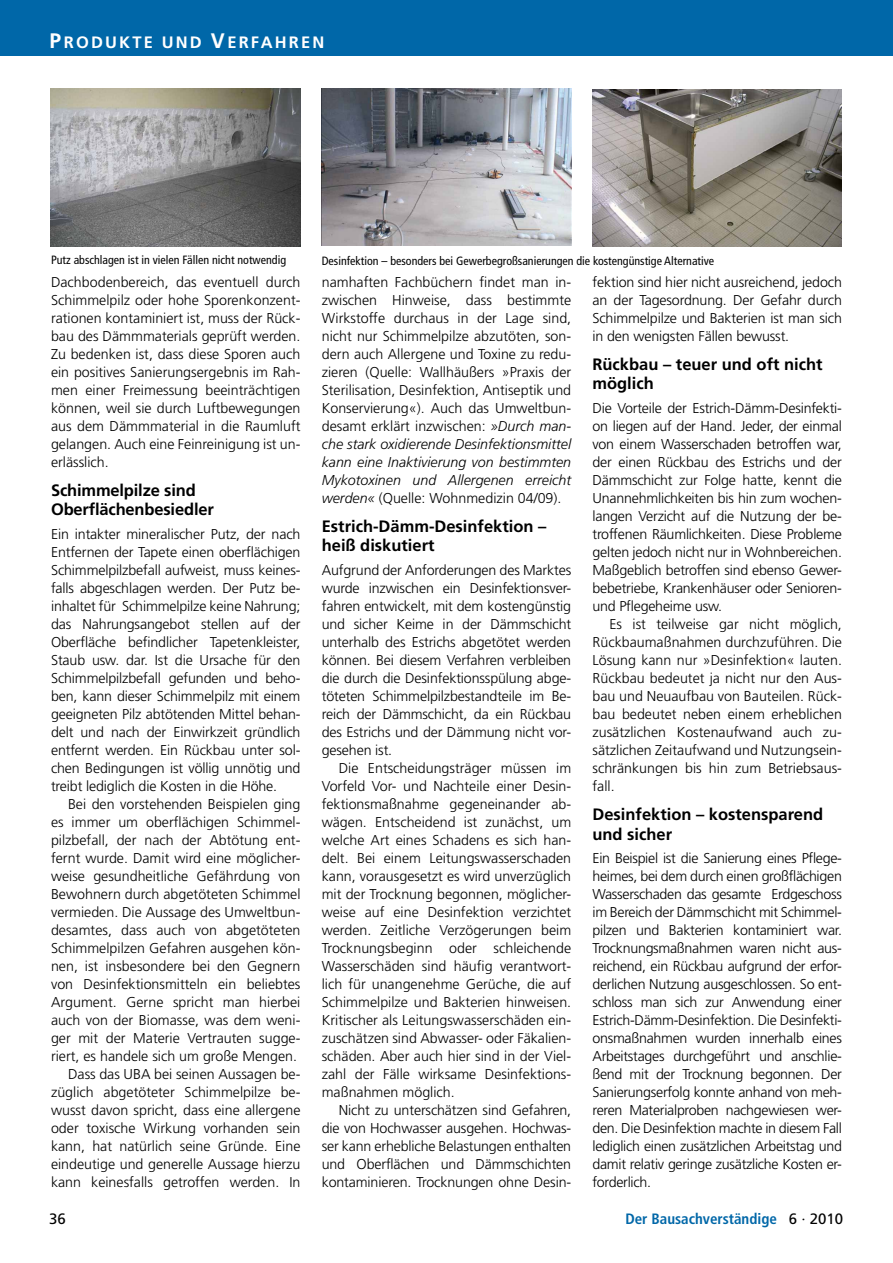
<style>
.page{position:relative;width:893px;height:1263px;background:#fff}
.page>*{position:absolute;margin:0;border:0;box-sizing:border-box;transform-origin:0 0}
._05_beitrag_überschr{font:700 16.5px/19.8px "Frutiger LT Std";color:#000}
.t1{font:700 16.5px "Frutiger LT Std";letter-spacing:.13em;color:#fff}
.t2{font:700 condensed 15px "Frutiger LT Std";color:#0067a8}
.t3{font:15px "Frutiger LT Std";color:#000}
._08_Absatz_m__Einzug{font:300 14.25px/18px "Frutiger LT Std";color:#000;text-align:justify}
._08_Absatz_o__Einzug{font:300 14.25px/18px "Frutiger LT Std";letter-spacing:-.015em;color:#000;text-align:justify}
._10_Bildtext_linksbü{font:condensed 12px "Frutiger LT Std";color:#000}
.s1{font-size:21px}
.s2{font-style:italic}
.s3{font-weight:400;font-stretch:normal;color:#000}
</style>
<div class="page">
<div style="left:0;top:0;width:893px;height:55px;background:#0067a8"></div>
<img style="left:51px;top:89px;width:249px;height:157px">
<img style="left:592px;top:89px;width:250px;height:158px">
<img style="left:322px;top:88px;width:249px;height:158px">
<p class="t1" style="left:50px;top:33px;width:276px"><span class="s1">P</span>RODUKTE UND <span class="s1">V</span>ERFAHREN</p>
<p class="_10_Bildtext_linksbü" style="left:51px;top:252px;width:237px">Putz abschlagen ist in vielen Fällen nicht notwendig</p>
<p class="_10_Bildtext_linksbü" style="left:322px;top:254px;width:394px">Desinfektion – besonders bei Gewerbegroßsanierungen die kostengünstige Alternative</p>
<p class="_08_Absatz_m__Einzug" style="left:51px;top:274px;width:251px">Dachbodenbereich, das eventuell durch Schimmelpilz oder hohe Sporenkonzent&shy;rationen kontaminiert ist, muss der Rück&shy;bau des Dämmmaterials geprüft werden.<br>Zu bedenken ist, dass diese Sporen auch ein positives Sanierungsergebnis im Rah&shy;men einer Freimessung beeinträchtigen können, weil sie durch Luftbewegungen aus dem Dämmmaterial in die Raumluft gelangen. Auch eine Feinreinigung ist un&shy;erlässlich.</p>
<p class="_05_beitrag_überschr" style="left:51px;top:480px;width:164px">Schimmelpilze sind<br>Oberflächenbesiedler</p>
<p class="_08_Absatz_o__Einzug" style="left:51px;top:526px;width:251px">Ein intakter mineralischer Putz, der nach Entfernen der Tapete einen oberflächigen Schimmelpilzbefall aufweist, muss keines&shy;falls abgeschlagen werden. Der Putz be&shy;inhaltet für Schimmelpilze keine Nahrung; das Nahrungsangebot stellen auf der Oberfläche befindlicher Tapetenkleister, Staub usw. dar. Ist die Ursache für den Schimmelpilzbefall gefunden und beho&shy;ben, kann dieser Schimmelpilz mit einem geeigneten Pilz abtötenden Mittel behan&shy;delt und nach der Einwirkzeit gründlich entfernt werden. Ein Rückbau unter sol&shy;chen Bedingungen ist völlig unnötig und treibt lediglich die Kosten in die Höhe.</p>
<p class="_08_Absatz_m__Einzug" style="left:51px;top:796px;width:251px;text-indent:17px">Bei den vorstehenden Beispielen ging es immer um oberflächigen Schimmel&shy;pilzbefall, der nach der Abtötung ent&shy;fernt wurde. Damit wird eine möglicher&shy;weise gesundheitliche Gefährdung von Bewohnern durch abgetöteten Schimmel vermieden. Die Aussage des Umweltbun&shy;desamtes, dass auch von abgetöteten Schimmelpilzen Gefahren ausgehen kön&shy;nen, ist insbesondere bei den Gegnern von Desinfektionsmitteln ein beliebtes Argument. Gerne spricht man hierbei auch von der Biomasse, was dem weni&shy;ger mit der Materie Vertrauten sugge&shy;riert, es handele sich um große Mengen.</p>
<p class="_08_Absatz_m__Einzug" style="left:51px;top:1066px;width:251px;text-indent:17px">Dass das UBA bei seinen Aussagen be&shy;züglich abgetöteter Schimmelpilze be&shy;wusst davon spricht, dass eine allergene oder toxische Wirkung vorhanden sein kann, hat natürlich seine Gründe. Eine eindeutige und generelle Aussage hierzu kann keinesfalls getroffen werden. In</p>
<p class="_08_Absatz_m__Einzug" style="left:322px;top:274px;width:251px">namhaften Fachbüchern findet man in&shy;zwischen Hinweise, dass bestimmte Wirkstoffe durchaus in der Lage sind, nicht nur Schimmelpilze abzutöten, son&shy;dern auch Allergene und Toxine zu redu&shy;zieren (Quelle: Wallhäußers »Praxis der Sterilisation, Desinfektion, Antiseptik und Konservierung«). Auch das Umweltbun&shy;desamt erklärt inzwischen: <span class="s2">»Durch man&shy;che stark oxidierende Desinfektionsmittel kann eine Inaktivierung von bestimmten Mykotoxinen und Allergenen erreicht werden«</span> (Quelle: Wohnmedizin 04/09).</p>
<p class="_05_beitrag_überschr" style="left:322px;top:516px;width:226px">Estrich-Dämm-Desinfektion – heiß diskutiert</p>
<p class="_08_Absatz_o__Einzug" style="left:322px;top:562px;width:251px">Aufgrund der Anforderungen des Marktes wurde inzwischen ein Desinfektionsver&shy;fahren entwickelt, mit dem kostengünstig und sicher Keime in der Dämmschicht unterhalb des Estrichs abgetötet werden können. Bei diesem Verfahren verbleiben die durch die Desinfektionsspülung abge&shy;töteten Schimmelpilzbestandteile im Be&shy;reich der Dämmschicht, da ein Rückbau des Estrichs und der Dämmung nicht vor&shy;gesehen ist.</p>
<p class="_08_Absatz_m__Einzug" style="left:322px;top:760px;width:251px;text-indent:17px">Die Entscheidungsträger müssen im Vorfeld Vor- und Nachteile einer Desin&shy;fektionsmaßnahme gegeneinander ab&shy;wägen. Entscheidend ist zunächst, um welche Art eines Schadens es sich han&shy;delt. Bei einem Leitungswasserschaden kann, vorausgesetzt es wird unverzüglich mit der Trocknung begonnen, möglicher&shy;weise auf eine Desinfektion verzichtet werden. Zeitliche Verzögerungen beim Trocknungsbeginn oder schleichende Wasserschäden sind häufig verantwort&shy;lich für unangenehme Gerüche, die auf Schimmelpilze und Bakterien hinweisen.<br>Kritischer als Leitungswasserschäden ein&shy;zuschätzen sind Abwasser- oder Fäkalien&shy;schäden. Aber auch hier sind in der Viel&shy;zahl der Fälle wirksame Desinfektions&shy;maßnahmen möglich.</p>
<p class="_08_Absatz_m__Einzug" style="left:322px;top:1102px;width:251px;text-indent:17px">Nicht zu unterschätzen sind Gefahren, die von Hochwasser ausgehen. Hochwas&shy;ser kann erhebliche Belastungen enthalten und Oberflächen und Dämmschichten kontaminieren. Trocknungen ohne Desin-</p>
<p class="_08_Absatz_m__Einzug" style="left:592px;top:274px;width:251px">fektion sind hier nicht ausreichend, jedoch an der Tagesordnung. Der Gefahr durch Schimmelpilze und Bakterien ist man sich in den wenigsten Fällen bewusst.</p>
<p class="_05_beitrag_überschr" style="left:592px;top:354px;width:232px">Rückbau – teuer und oft nicht möglich</p>
<p class="_08_Absatz_o__Einzug" style="left:592px;top:400px;width:251px">Die Vorteile der Estrich-Dämm-Desinfekti&shy;on liegen auf der Hand. Jeder, der einmal von einem Wasserschaden betroffen war, der einen Rückbau des Estrichs und der Dämmschicht zur Folge hatte, kennt die Unannehmlichkeiten bis hin zum wochen&shy;langen Verzicht auf die Nutzung der be&shy;troffenen Räumlichkeiten. Diese Probleme gelten jedoch nicht nur in Wohnbereichen.<br>Maßgeblich betroffen sind ebenso Gewer&shy;bebetriebe, Krankenhäuser oder Senioren&shy;und Pflegeheime usw.</p>
<p class="_08_Absatz_m__Einzug" style="left:592px;top:616px;width:251px;text-indent:17px">Es ist teilweise gar nicht möglich, Rückbaumaßnahmen durchzuführen. Die Lösung kann nur »Desinfektion« lauten.<br>Rückbau bedeutet ja nicht nur den Aus&shy;bau und Neuaufbau von Bauteilen. Rück&shy;bau bedeutet neben einem erheblichen zusätzlichen Kostenaufwand auch zu&shy;sätzlichen Zeitaufwand und Nutzungsein&shy;schränkungen bis hin zum Betriebsaus&shy;fall.</p>
<p class="_05_beitrag_überschr" style="left:592px;top:804px;width:232px">Desinfektion – kostensparend und sicher</p>
<p class="_08_Absatz_o__Einzug" style="left:592px;top:850px;width:251px">Ein Beispiel ist die Sanierung eines Pflege&shy;heimes, bei dem durch einen großflächigen Wasserschaden das gesamte Erdgeschoss im Bereich der Dämmschicht mit Schimmel&shy;pilzen und Bakterien kontaminiert war.<br>Trocknungsmaßnahmen waren nicht aus&shy;reichend, ein Rückbau aufgrund der erfor&shy;derlichen Nutzung ausgeschlossen. So ent&shy;schloss man sich zur Anwendung einer Estrich-Dämm-Desinfektion. Die Desinfekti&shy;onsmaßnahmen wurden innerhalb eines Arbeitstages durchgeführt und anschlie&shy;ßend mit der Trocknung begonnen. Der Sanierungserfolg konnte anhand von meh&shy;reren Materialproben nachgewiesen wer&shy;den. Die Desinfektion machte in diesem Fall lediglich einen zusätzlichen Arbeitstag und damit relativ geringe zusätzliche Kosten er&shy;forderlich.</p>
<p class="t3" style="left:49px;top:1210px;width:18px">36</p>
<p class="t2" style="left:625px;top:1210px;width:219px">Der Bausachverständige <span class="s3">6 · 2010</span></p>
</div>
